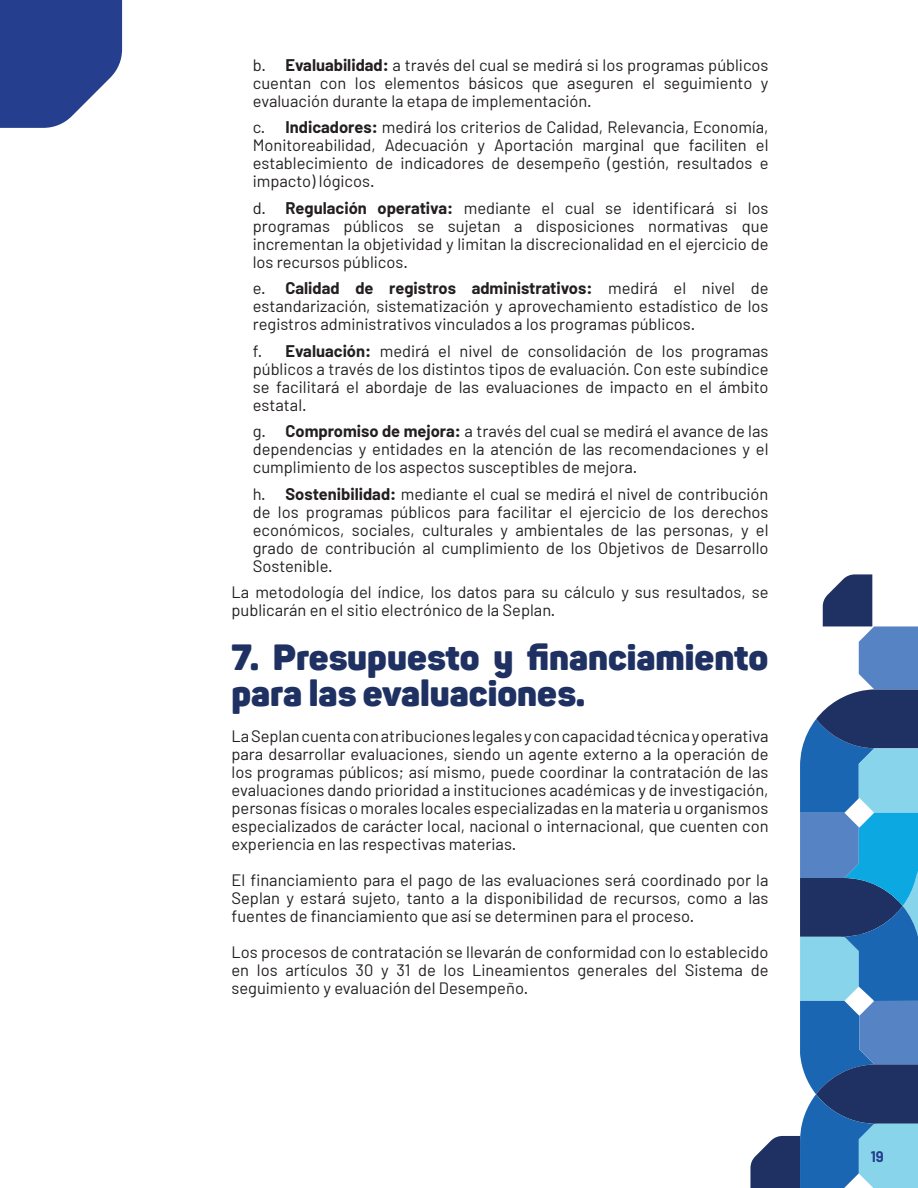
<style>
.page{position:relative;width:918px;height:1188px;background:#fff}
.page>*{position:absolute;margin:0;border:0;box-sizing:border-box;transform-origin:0 0}
.Texto{font:900 36px/36px "Panton";color:#1f3162}
.Texto-2{font:16.5px/18px "Barlow";color:#231f20;text-align:justify}
.t1{font:700 15px "Barlow";color:#253f8e}
.s1{font-weight:700}
</style>
<div class="page">
<svg style="left:0;top:0;width:122px;height:128px;background:#40579c"></svg>
<svg style="left:750px;top:574px;width:168px;height:614px"></svg>
<p class="Texto-2" style="left:253px;top:55px;width:517px">b. <span class="s1">Evaluabilidad:</span> a través del cual se medirá si los programas públicos cuentan con los elementos básicos que aseguren el seguimiento y evaluación durante la etapa de implementación.</p>
<p class="Texto-2" style="left:253px;top:118px;width:517px">c. <span class="s1">Indicadores:</span> medirá los criterios de Calidad, Relevancia, Economía, Monitoreabilidad, Adecuación y Aportación marginal que faciliten el establecimiento de indicadores de desempeño (gestión, resultados e impacto) lógicos.</p>
<p class="Texto-2" style="left:253px;top:198px;width:517px">d. <span class="s1">Regulación operativa:</span> mediante el cual se identificará si los programas públicos se sujetan a disposiciones normativas que incrementan la objetividad y limitan la discrecionalidad en el ejercicio de los recursos públicos.</p>
<p class="Texto-2" style="left:253px;top:279px;width:517px">e. <span class="s1">Calidad de registros administrativos:</span> medirá el nivel de estandarización, sistematización y aprovechamiento estadístico de los registros administrativos vinculados a los programas públicos.</p>
<p class="Texto-2" style="left:253px;top:341px;width:517px">f. <span class="s1">Evaluación:</span> medirá el nivel de consolidación de los programas públicos a través de los distintos tipos de evaluación. Con este subíndice se facilitará el abordaje de las evaluaciones de impacto en el ámbito estatal.</p>
<p class="Texto-2" style="left:253px;top:422px;width:517px">g. <span class="s1">Compromiso de mejora:</span> a través del cual se medirá el avance de las dependencias y entidades en la atención de las recomendaciones y el cumplimiento de los aspectos susceptibles de mejora.</p>
<p class="Texto-2" style="left:253px;top:484px;width:517px">h. <span class="s1">Sostenibilidad:</span> mediante el cual se medirá el nivel de contribución de los programas públicos para facilitar el ejercicio de los derechos económicos, sociales, culturales y ambientales de las personas, y el grado de contribución al cumplimiento de los Objetivos de Desarrollo Sostenible.</p>
<p class="Texto-2" style="left:232px;top:583px;width:539px">La metodología del índice, los datos para su cálculo y sus resultados, se publicarán en el sitio electrónico de la Seplan.</p>
<p class="Texto" style="left:232px;top:639px;width:539px">7. Presupuesto y financiamiento para las evaluaciones.</p>
<p class="Texto-2" style="left:232px;top:727px;width:539px">La Seplan cuenta con atribuciones legales y con capacidad técnica y operativa para desarrollar evaluaciones, siendo un agente externo a la operación de los programas públicos; así mismo, puede coordinar la contratación de las evaluaciones dando prioridad a instituciones académicas y de investigación, personas físicas o morales locales especializadas en la materia u organismos especializados de carácter local, nacional o internacional, que cuenten con experiencia en las respectivas materias.</p>
<p class="Texto-2" style="left:232px;top:871px;width:539px">El financiamiento para el pago de las evaluaciones será coordinado por la Seplan y estará sujeto, tanto a la disponibilidad de recursos, como a las fuentes de financiamiento que así se determinen para el proceso.</p>
<p class="Texto-2" style="left:232px;top:943px;width:539px">Los procesos de contratación se llevarán de conformidad con lo establecido en los artículos 30 y 31 de los Lineamientos generales del Sistema de seguimiento y evaluación del Desempeño.</p>
<p class="t1" style="left:871px;top:1147px;width:15px">19</p>
</div>
